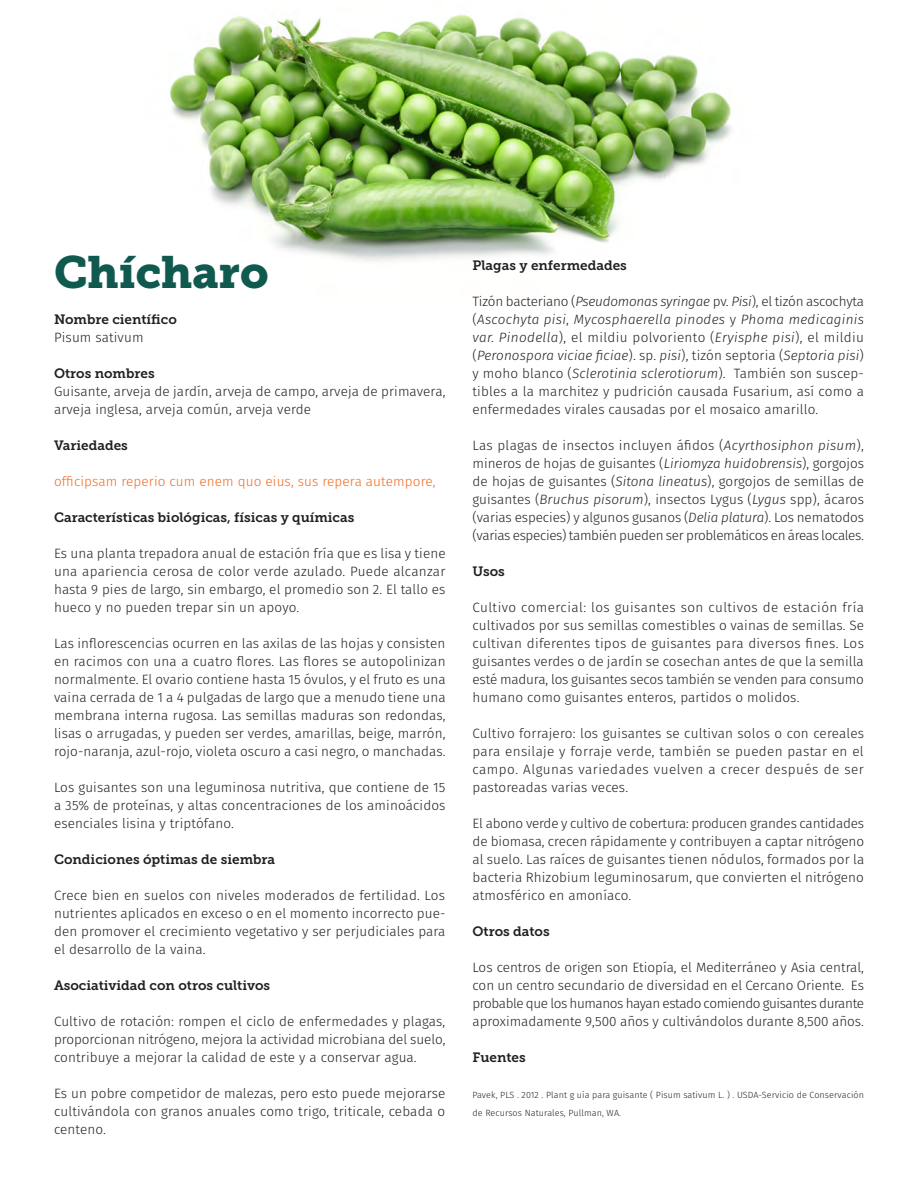
<style>
.page{position:relative;width:918px;height:1188px;background:#fff}
.page>*{position:absolute;margin:0;border:0;box-sizing:border-box;transform-origin:0 0}
.t1{font:45px "Museo Slab 900";color:#0f594f}
.Paragraph_Style_2{font:300 13.5px/18px "Fira Sans";letter-spacing:.01em;color:#231f20;text-align:justify}
.t2{font:13.5px "Museo Slab 700";color:#231f20}
.Paragraph_Style_1{font:300 13.5px "Fira Sans";letter-spacing:.01em;color:#f36a21}
.Paragraph_Style_1-2{font:300 9px/18px "Fira Sans";letter-spacing:.01em;color:#231f20}
.s1{font-style:italic}
</style>
<div class="page">
<img style="left:170px;top:14px;width:562px;height:248px">
<p class="t1" style="left:54px;top:246px;width:216px">Chícharo</p>
<p class="t2" style="left:54px;top:312px;width:124px">Nombre científico</p>
<p class="Paragraph_Style_2" style="left:54px;top:328px;width:91px">Pisum sativum</p>
<p class="t2" style="left:54px;top:366px;width:102px">Otros nombres</p>
<p class="Paragraph_Style_2" style="left:54px;top:382px;width:393px">Guisante, arveja de jardín, arveja de campo, arveja de primavera, arveja inglesa, arveja común, arveja verde</p>
<p class="t2" style="left:54px;top:438px;width:75px">Variedades</p>
<p class="Paragraph_Style_1" style="left:54px;top:472px;width:383px">officipsam reperio cum enem quo eius, sus repera autempore,</p>
<p class="t2" style="left:54px;top:510px;width:302px">Características biológicas, físicas y químicas</p>
<p class="Paragraph_Style_2" style="left:54px;top:544px;width:393px">Es una planta trepadora anual de estación fría que es lisa y tiene una apariencia cerosa de color verde azulado. Puede alcanzar hasta 9 pies de largo, sin embargo, el promedio son 2. El tallo es hueco y no pueden trepar sin un apoyo.</p>
<p class="Paragraph_Style_2" style="left:54px;top:634px;width:393px">Las inflorescencias ocurren en las axilas de las hojas y consisten en racimos con una a cuatro flores. Las flores se autopolinizan normalmente. El ovario contiene hasta 15 óvulos, y el fruto es una vaina cerrada de 1 a 4 pulgadas de largo que a menudo tiene una membrana interna rugosa. Las semillas maduras son redondas, lisas o arrugadas, y pueden ser verdes, amarillas, beige, marrón, rojo-naranja, azul-rojo, violeta oscuro a casi negro, o manchadas.</p>
<p class="Paragraph_Style_2" style="left:54px;top:778px;width:393px">Los guisantes son una leguminosa nutritiva, que contiene de 15 a 35% de proteínas, y altas concentraciones de los aminoácidos esenciales lisina y triptófano.</p>
<p class="t2" style="left:54px;top:852px;width:223px">Condiciones óptimas de siembra</p>
<p class="Paragraph_Style_2" style="left:54px;top:886px;width:393px">Crece bien en suelos con niveles moderados de fertilidad. Los nutrientes aplicados en exceso o en el momento incorrecto pue&shy;den promover el crecimiento vegetativo y ser perjudiciales para el desarrollo de la vaina.</p>
<p class="t2" style="left:54px;top:978px;width:218px">Asociatividad con otros cultivos</p>
<p class="Paragraph_Style_2" style="left:54px;top:1012px;width:393px">Cultivo de rotación: rompen el ciclo de enfermedades y plagas, proporcionan nitrógeno, mejora la actividad microbiana del suelo, contribuye a mejorar la calidad de este y a conservar agua.</p>
<p class="Paragraph_Style_2" style="left:54px;top:1084px;width:393px">Es un pobre competidor de malezas, pero esto puede mejorarse cultivándola con granos anuales como trigo, triticale, cebada o centeno.</p>
<p class="t2" style="left:472px;top:258px;width:156px">Plagas y enfermedades</p>
<p class="Paragraph_Style_2" style="left:472px;top:292px;width:393px">Tizón bacteriano (<span class="s1">Pseudomonas syringae</span> pv. <span class="s1">Pisi</span>), el tizón ascochyta (<span class="s1">Ascochyta pisi</span>, <span class="s1">Mycosphaerella pinodes</span> y <span class="s1">Phoma medicaginis var. Pinodella</span>), el mildiu polvoriento (<span class="s1">Eryisphe pisi</span>), el mildiu (<span class="s1">Peronospora viciae ficiae</span>). sp. <span class="s1">pisi</span>), tizón septoria (<span class="s1">Septoria pisi</span>) y moho blanco (<span class="s1">Sclerotinia sclerotiorum</span>). También son suscep&shy;tibles a la marchitez y pudrición causada Fusarium, así como a enfermedades virales causadas por el mosaico amarillo.</p>
<p class="Paragraph_Style_2" style="left:472px;top:436px;width:393px">Las plagas de insectos incluyen áfidos (<span class="s1">Acyrthosiphon pisum</span>), mineros de hojas de guisantes (<span class="s1">Liriomyza huidobrensis</span>), gorgojos de hojas de guisantes (<span class="s1">Sitona lineatus</span>), gorgojos de semillas de guisantes (<span class="s1">Bruchus pisorum</span>), insectos Lygus (<span class="s1">Lygus</span> spp), ácaros (varias especies) y algunos gusanos (<span class="s1">Delia platura</span>). Los nematodos (varias especies) también pueden ser problemáticos en áreas locales.</p>
<p class="t2" style="left:473px;top:564px;width:34px">Usos</p>
<p class="Paragraph_Style_2" style="left:473px;top:598px;width:393px">Cultivo comercial: los guisantes son cultivos de estación fría cultivados por sus semillas comestibles o vainas de semillas. Se cultivan diferentes tipos de guisantes para diversos fines. Los guisantes verdes o de jardín se cosechan antes de que la semilla esté madura, los guisantes secos también se venden para consumo humano como guisantes enteros, partidos o molidos.</p>
<p class="Paragraph_Style_2" style="left:473px;top:724px;width:393px">Cultivo forrajero: los guisantes se cultivan solos o con cereales para ensilaje y forraje verde, también se pueden pastar en el campo. Algunas variedades vuelven a crecer después de ser pastoreadas varias veces.</p>
<p class="Paragraph_Style_2" style="left:473px;top:814px;width:393px">El abono verde y cultivo de cobertura: producen grandes cantidades de biomasa, crecen rápidamente y contribuyen a captar nitrógeno al suelo. Las raíces de guisantes tienen nódulos, formados por la bacteria Rhizobium leguminosarum, que convierten el nitrógeno atmosférico en amoníaco.</p>
<p class="t2" style="left:473px;top:924px;width:79px">Otros datos</p>
<p class="Paragraph_Style_2" style="left:473px;top:958px;width:393px">Los centros de origen son Etiopía, el Mediterráneo y Asia central, con un centro secundario de diversidad en el Cercano Oriente. Es probable que los humanos hayan estado comiendo guisantes durante aproximadamente 9,500 años y cultivándolos durante 8,500 años.</p>
<p class="t2" style="left:473px;top:1050px;width:55px">Fuentes</p>
<p class="Paragraph_Style_1-2" style="left:473px;top:1086px;width:393px">Pavek, PLS . 2012 . Plant g uía para guisante ( Pisum sativum L. ) . USDA-Servicio de Conservación de Recursos Naturales, Pullman, WA.</p>
</div>
